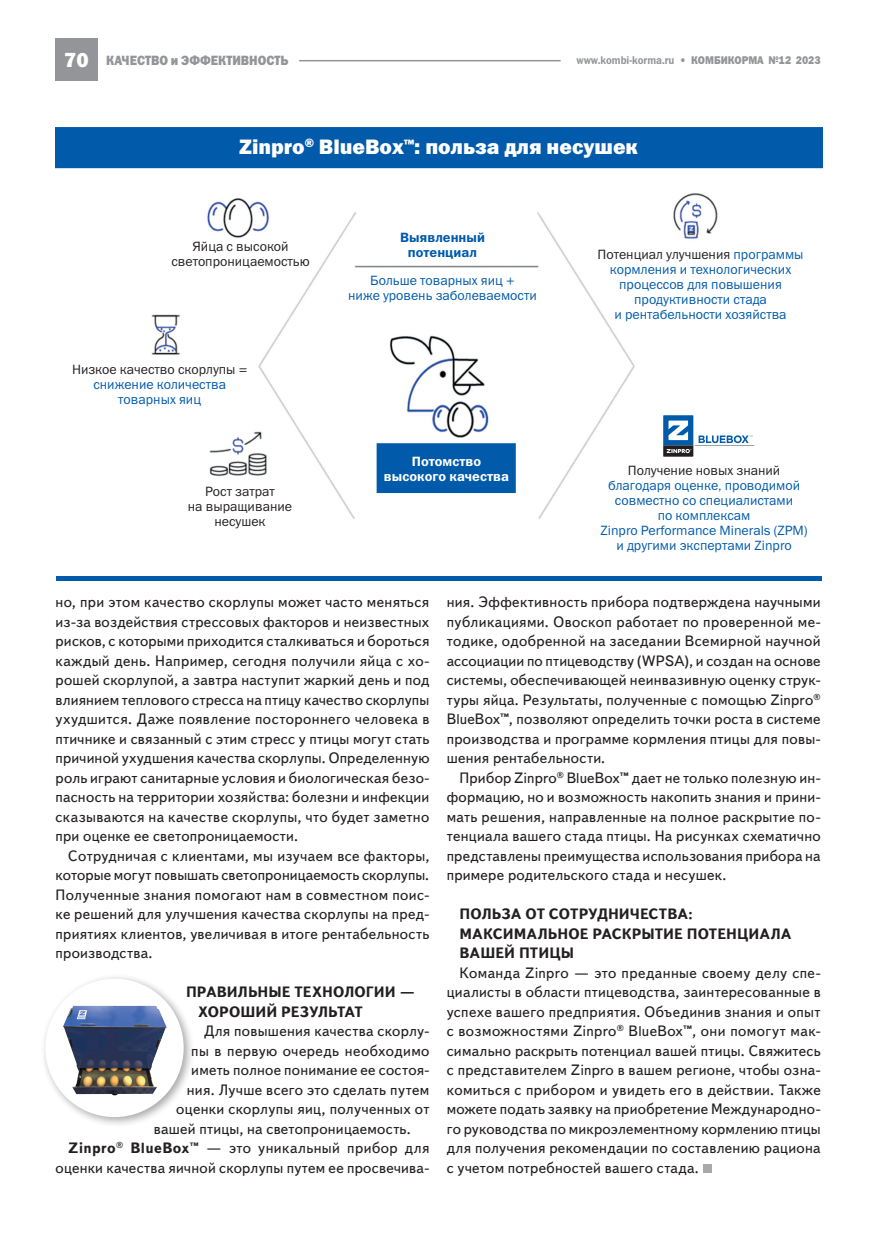
<style>
.page{position:relative;width:893px;height:1234px;background:#fff}
.page>*{position:absolute;margin:0;border:0;box-sizing:border-box;transform-origin:0 0}
.Vstavka_10-13{font:21px "Franklin Gothic Heavy C";color:#fff}
.Osnovnoy_text-10-13{font:15px/19.5px "Text Book C";letter-spacing:.02em;color:#231f20;text-align:justify}
.Osnovnoy_text-10-13-2{font:700 15px "Text Book C";letter-spacing:.005em;color:#231f20}
.Vstavka_10-13-2{font:13.5px/15px "Franklin Gothic Book C";color:#015aaa;text-align:center}
.Vstavka_10-13-3{font:13.5px "Franklin Gothic Book C";color:#231f20}
.Vstavka_10-13-4{font:13.5px "Franklin Gothic Demi C";color:#fff}
.t1{font:13.5px "Franklin Gothic Heavy C";color:#939598;scale:.9 1}
.Vstavka_10-13-5{font:13.5px "Franklin Gothic Demi C";color:#015aaa}
.t2{font:11.25px "Franklin Gothic Demi C";letter-spacing:-.005em;color:#939598;scale:.9 1}
.t3{font:11.25px "Franklin Gothic Heavy C";letter-spacing:-.005em;color:#939598;scale:.9 1}
.s1{font-family:"Franklin Gothic";font-weight:800;font-size:21px;color:#fff}
.s2{font-family:"Franklin Gothic Heavy C"}
.s3{color:#231f20}
.s4{font-weight:700}
</style>
<div class="page">
<div style="left:55px;top:39px;width:43px;height:42px;background:#939598"></div>
<hr style="left:299px;top:60px;width:262px;height:1px;background:#939598">
<div style="left:703px;top:1163px;width:9px;height:9px;background:#a8a9ad"></div>
<img style="left:56px;top:127px;width:766px;height:392px">
<svg style="left:663px;top:415px;width:30px;height:41px"></svg>
<hr style="left:695px;top:445px;width:59px;height:1px;background:#9ba1a4">
<svg style="left:699px;top:435px;width:53px;height:8px"></svg>
<div style="left:40px;top:973px;width:161px;height:161px;background:#231f20;opacity:.39"></div>
<div style="left:45px;top:978px;width:139px;height:138px;background:#fff;border-radius:50%"></div>
<img style="left:63px;top:1005px;width:104px;height:90px">
<hr style="left:56px;top:576px;width:765px;height:4px;background:#015aaa">
<p class="t1" style="left:64px;top:53px;width:251px"><span class="s1">70</span> качество и эффективность</p>
<p class="t2" style="left:576px;top:54px;width:169px">www.kombi-korma.ru <span class="s2">• КОМБИКО</span></p>
<p class="t3" style="left:742px;top:54px;width:89px">РМА №12 2023</p>
<p class="Vstavka_10-13" style="left:239px;top:134px;width:400px">Zinpro<sup>®</sup> BlueBox<sup>™</sup>: польза для несушек</p>
<p class="Vstavka_10-13-3" style="left:192px;top:239px;width:98px">Яйца с высокой</p>
<p class="Vstavka_10-13-3" style="left:171px;top:254px;width:140px">светопроницаемостью</p>
<p class="Vstavka_10-13-3" style="left:72px;top:362px;width:177px">Низкое качество скорлупы =</p>
<p class="Vstavka_10-13-2" style="left:93px;top:376px;width:134px">снижение количества</p>
<p class="Vstavka_10-13-2" style="left:118px;top:391px;width:84px">товарных яиц</p>
<p class="Vstavka_10-13-3" style="left:205px;top:484px;width:71px">Рост затрат</p>
<p class="Vstavka_10-13-3" style="left:188px;top:499px;width:106px">на выращивание</p>
<p class="Vstavka_10-13-3" style="left:214px;top:514px;width:53px">несушек</p>
<p class="Vstavka_10-13-5" style="left:400px;top:230px;width:86px">Выявленный</p>
<p class="Vstavka_10-13-5" style="left:408px;top:245px;width:71px">потенциал</p>
<p class="Vstavka_10-13-2" style="left:370px;top:272px;width:146px">Больше товарных яиц +</p>
<p class="Vstavka_10-13-2" style="left:348px;top:287px;width:190px">ниже уровень заболеваемости</p>
<p class="Vstavka_10-13-4" style="left:412px;top:453px;width:71px">Потомство</p>
<p class="Vstavka_10-13-4" style="left:384px;top:468px;width:127px">высокого качества</p>
<p class="Vstavka_10-13-2" style="left:597px;top:247px;width:208px"><span class="s3">Потенциал улучшения</span> программы кормления и технологических</p>
<p class="Vstavka_10-13-2" style="left:619px;top:277px;width:164px">процессов для повышения</p>
<p class="Vstavka_10-13-2" style="left:634px;top:292px;width:134px">продуктивности стада</p>
<p class="Vstavka_10-13-2" style="left:614px;top:307px;width:174px">и рентабельности хозяйства</p>
<p class="Vstavka_10-13-3" style="left:628px;top:463px;width:154px">Получение новых знаний</p>
<p class="Vstavka_10-13-2" style="left:608px;top:478px;width:194px">благодаря оценке, проводимой</p>
<p class="Vstavka_10-13-2" style="left:615px;top:493px;width:180px">совместно со специалистами</p>
<p class="Vstavka_10-13-2" style="left:658px;top:508px;width:94px">по комплексам</p>
<p class="Vstavka_10-13-2" style="left:601px;top:523px;width:209px">Zinpro Performance Minerals (ZPM)</p>
<p class="Vstavka_10-13-2" style="left:616px;top:538px;width:177px">и другими экспертами Zinpro</p>
<p class="Osnovnoy_text-10-13" style="left:56px;top:592px;width:375px">но, при этом качество скорлупы может часто меняться из-за воздействия стрессовых факторов и неизвестных рисков, с которыми приходится сталкиваться и бороться каждый день. Например, сегодня получили яйца с хо&shy;рошей скорлупой, а завтра наступит жаркий день и под влиянием теплового стресса на птицу качество скорлупы ухудшится. Даже появление постороннего человека в птичнике и связанный с этим стресс у птицы могут стать причиной ухудшения качества скорлупы. Определенную роль играют санитарные условия и биологическая безо&shy;пасность на территории хозяйства: болезни и инфекции сказываются на качестве скорлупы, что будет заметно при оценке ее светопроницаемости.</p>
<p class="Osnovnoy_text-10-13" style="left:56px;top:845px;width:375px;text-indent:13px">Сотрудничая с клиентами, мы изучаем все факторы, которые могут повышать светопроницаемость скорлупы.<br>Полученные знания помогают нам в совместном поис&shy;ке решений для улучшения качества скорлупы на пред&shy;приятиях клиентов, увеличивая в итоге рентабельность производства.</p>
<p class="Osnovnoy_text-10-13-2" style="left:186px;top:983px;width:231px">П равильные технологии —</p>
<p class="Osnovnoy_text-10-13-2" style="left:198px;top:1002px;width:166px">хороший результат</p>
<p class="Osnovnoy_text-10-13" style="left:204px;top:1021px;width:227px">Для повышения качества скорлу-</p>
<p class="Osnovnoy_text-10-13" style="left:191px;top:1040px;width:240px">пы в первую очередь необходимо</p>
<p class="Osnovnoy_text-10-13" style="left:191px;top:1060px;width:240px">иметь полное понимание ее состоя-</p>
<p class="Osnovnoy_text-10-13" style="left:187px;top:1079px;width:244px">ния. Лучше всего это сделать путем</p>
<p class="Osnovnoy_text-10-13" style="left:176px;top:1099px;width:255px">оценки скорлупы яиц, полученных от</p>
<p class="Osnovnoy_text-10-13" style="left:154px;top:1118px;width:259px">вашей птицы, на светопроницаемость.</p>
<p class="Osnovnoy_text-10-13" style="left:56px;top:1138px;width:375px;text-align:right"><span class="s4">Zinpro</span><sup>®</sup> <span class="s4">BlueBox™</span> — это уникальный прибор для оценки качества яичной скорлупы путем ее просвечива-</p>
<p class="Osnovnoy_text-10-13" style="left:447px;top:592px;width:375px">ния. Эффективность прибора подтверждена научными публикациями. Овоскоп работает по проверенной ме&shy;тодике, одобренной на заседании Всемирной научной ассоциации по птицеводству (WPSA), и создан на основе системы, обеспечивающей неинвазивную оценку струк&shy;туры яйца. Результаты, полученные с помощью Zinpro<sup>® </sup>BlueBox™, позволяют определить точки роста в системе производства и программе кормления птицы для повы&shy;шения рентабельности.</p>
<p class="Osnovnoy_text-10-13" style="left:447px;top:767px;width:375px;text-indent:13px">Прибор Zinpro<sup>®</sup> BlueBox™ дает не только полезную ин&shy;формацию, но и возможность накопить знания и прини&shy;мать решения, направленные на полное раскрытие по&shy;тенциала вашего стада птицы. На рисунках схематично представлены преимущества использования прибора на примере родительского стада и несушек.</p>
<p class="Osnovnoy_text-10-13-2" style="left:459px;top:905px;width:235px">П ольза от сотрудничества:</p>
<p class="Osnovnoy_text-10-13-2" style="left:459px;top:924px;width:334px">максимальное раскрытие потенциала</p>
<p class="Osnovnoy_text-10-13-2" style="left:459px;top:944px;width:116px">вашей птицы</p>
<p class="Osnovnoy_text-10-13" style="left:447px;top:962px;width:375px;text-indent:13px">Команда Zinpro — это преданные своему делу спе&shy;циалисты в области птицеводства, заинтересованные в успехе вашего предприятия. Объединив знания и опыт с возможностями Zinpro<sup>®</sup> BlueBox™, они помогут мак&shy;симально раскрыть потенциал вашей птицы. Свяжитесь с представителем Zinpro в вашем регионе, чтобы озна&shy;комиться с прибором и увидеть его в действии. Также можете подать заявку на приобретение Международно&shy;го руководства по микроэлементному кормлению птицы для получения рекомендации по составлению рациона с учетом потребностей вашего стада.</p>
</div>
